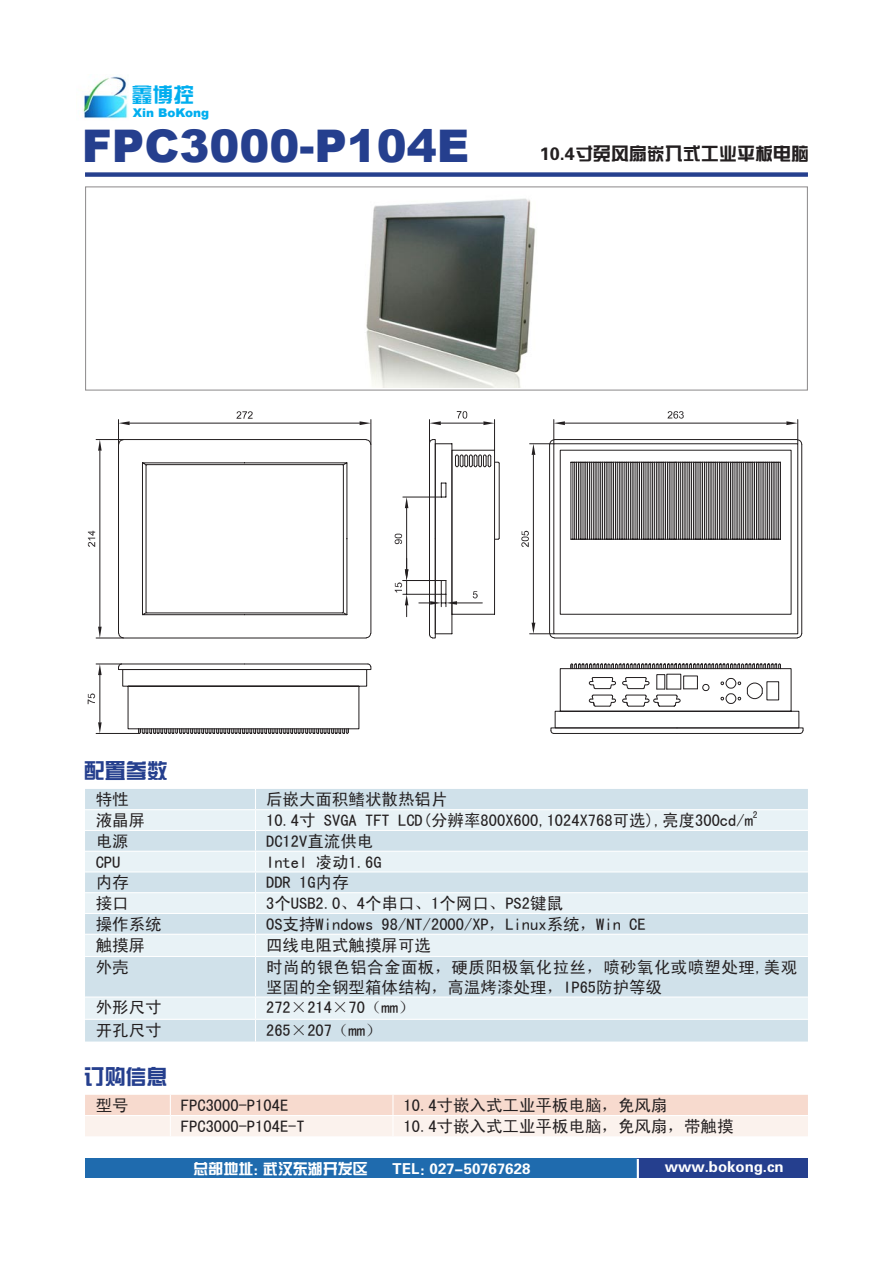
<style>
.page{position:relative;width:893px;height:1263px;background:#fff}
.page>*{position:absolute;margin:0;border:0;box-sizing:border-box;transform-origin:0 0}
.t1{font:900 45px "Arial";color:#253f8e}
.t2{font:21px "FZZYJW GB1 0";color:#253f8e}
.t3{font:21px "FZZYJW GB1 0";color:#00aeef}
.t4{font:18px "FZZYJW GB1 0";color:#231f20}
.t5{font:16.5px "Sim Hei";color:#231f20}
.t6{font:16.5px/19.8px "Sim Hei";letter-spacing:.02em;color:#231f20}
.t7{font:15px "FZZYJW GB1 0";color:#fff}
.t8{font:900 12px "Arial";color:#00aeef}
.t9{font:9.6px "Sim Hei";color:#231f20}
</style>
<div class="page">
<img style="left:366px;top:198px;width:170px;height:190px">
<svg style="left:85px;top:172px;width:723px;height:5px;background:#3d549a"></svg>
<svg style="left:85px;top:1095px;width:723px;height:41px;background:#f9e6de"></svg>
<div style="left:85px;top:789px;width:723px;height:252px;background:#d0e1ea"></div>
<svg style="left:85px;top:810px;width:723px;height:209px;background:#dce9f0"></svg>
<hr style="left:85px;top:809px;width:170px;height:1px;background:#fff">
<hr style="left:255px;top:809px;width:553px;height:1px;background:#fff">
<hr style="left:85px;top:871px;width:170px;height:1px;background:#fff">
<hr style="left:255px;top:871px;width:553px;height:1px;background:#fff">
<hr style="left:85px;top:934px;width:170px;height:1px;background:#fff">
<hr style="left:255px;top:934px;width:553px;height:1px;background:#fff">
<svg style="left:255px;top:789px;width:1px;height:167px"></svg>
<hr style="left:255px;top:957px;width:1px;height:39px;background:#fff">
<hr style="left:85px;top:1019px;width:170px;height:1px;background:#fff">
<hr style="left:255px;top:1019px;width:553px;height:1px;background:#fff">
<svg style="left:255px;top:997px;width:1px;height:44px"></svg>
<hr style="left:85px;top:830px;width:170px;height:1px;background:#fff">
<hr style="left:255px;top:830px;width:553px;height:1px;background:#fff">
<hr style="left:85px;top:851px;width:170px;height:1px;background:#fff">
<hr style="left:255px;top:851px;width:553px;height:1px;background:#fff">
<hr style="left:85px;top:892px;width:170px;height:1px;background:#fff">
<hr style="left:255px;top:892px;width:553px;height:1px;background:#fff">
<hr style="left:85px;top:913px;width:170px;height:1px;background:#fff">
<hr style="left:255px;top:913px;width:553px;height:1px;background:#fff">
<hr style="left:85px;top:956px;width:170px;height:1px;background:#fff">
<hr style="left:255px;top:956px;width:553px;height:1px;background:#fff">
<hr style="left:85px;top:996px;width:170px;height:1px;background:#fff">
<hr style="left:255px;top:996px;width:553px;height:1px;background:#fff">
<img style="left:83px;top:76px;width:45px;height:43px">
<div style="left:85px;top:1159px;width:553px;height:19px;background:#1f6bae"></div>
<div style="left:638px;top:1159px;width:170px;height:19px;background:#253f8e"></div>
<svg style="left:637px;top:1159px;width:2px;height:19px"></svg>
<svg style="left:525px;top:443px;width:274px;height:284px"></svg>
<svg style="left:570px;top:663px;width:211px;height:44px"></svg>
<hr style="left:549px;top:444px;width:1px;height:189px;background:#231f20">
<hr style="left:554px;top:439px;width:243px;height:1px;background:#231f20">
<hr style="left:554px;top:638px;width:243px;height:1px;background:#231f20">
<hr style="left:801px;top:444px;width:1px;height:189px;background:#231f20">
<svg style="left:797px;top:633px;width:5px;height:5px"></svg>
<svg style="left:550px;top:727px;width:253px;height:7px"></svg>
<hr style="left:565px;top:423px;width:221px;height:1px;background:#231f20">
<svg style="left:786px;top:420px;width:16px;height:25px"></svg>
<svg style="left:667px;top:411px;width:17px;height:8px"></svg>
<hr style="left:533px;top:455px;width:1px;height:168px;background:#231f20">
<svg style="left:530px;top:420px;width:35px;height:35px"></svg>
<svg style="left:530px;top:623px;width:25px;height:15px"></svg>
<svg style="left:521px;top:531px;width:8px;height:16px"></svg>
<svg style="left:88px;top:663px;width:283px;height:71px"></svg>
<svg style="left:88px;top:411px;width:412px;height:228px"></svg>
<p class="t3" style="left:131px;top:83px;width:64px">鑫博控</p>
<p class="t8" style="left:133px;top:104px;width:78px">Xin BoKong</p>
<h1 class="t1" style="left:82px;top:113px;width:389px">FPC3000-P104E</h1>
<p class="t4" style="left:540px;top:144px;width:270px">10.4寸免风扇嵌入式工业平板电脑</p>
<p class="t2" style="left:84px;top:760px;width:86px">配置参数</p>
<p class="t5" style="left:96px;top:791px;width:34px">特性</p>
<p class="t5" style="left:266px;top:791px;width:183px">后嵌大面积鳍状散热铝片</p>
<p class="t5" style="left:96px;top:812px;width:51px">液晶屏</p>
<p class="t5" style="left:266px;top:812px;width:488px">10.4寸 SVGA TFT LCD(分辨率800X600,1024X768可选),亮度300cd/m</p>
<p class="t9" style="left:753px;top:810px;width:6px">2</p>
<p class="t5" style="left:96px;top:833px;width:34px">电源</p>
<p class="t5" style="left:266px;top:833px;width:109px">DC12V直流供电</p>
<p class="t5" style="left:96px;top:853px;width:26px">CPU</p>
<p class="t5" style="left:266px;top:853px;width:117px">Intel 凌动1.6G</p>
<p class="t5" style="left:96px;top:874px;width:34px">内存</p>
<p class="t5" style="left:266px;top:874px;width:84px">DDR 1G内存</p>
<p class="t5" style="left:96px;top:895px;width:34px">接口</p>
<p class="t5" style="left:266px;top:895px;width:298px">3个USB2.0、4个串口、1个网口、PS2键鼠</p>
<p class="t5" style="left:96px;top:916px;width:67px">操作系统</p>
<p class="t5" style="left:266px;top:916px;width:381px">OS支持Windows 98/NT/2000/XP，Linux系统，Win CE</p>
<p class="t5" style="left:96px;top:936px;width:51px">触摸屏</p>
<p class="t5" style="left:266px;top:936px;width:166px">四线电阻式触摸屏可选</p>
<p class="t5" style="left:96px;top:959px;width:34px">外壳</p>
<p class="t6" style="left:266px;top:957px;width:533px">时尚的银色铝合金面板，硬质阳极氧化拉丝，喷砂氧化或喷塑处理,美观坚固的全钢型箱体结构，高温烤漆处理，IP65防护等级</p>
<p class="t5" style="left:96px;top:999px;width:67px">外形尺寸</p>
<p class="t5" style="left:266px;top:999px;width:150px">272×214×70（mm）</p>
<p class="t5" style="left:96px;top:1021px;width:67px">开孔尺寸</p>
<p class="t5" style="left:266px;top:1021px;width:117px">265×207（mm）</p>
<p class="t2" style="left:83px;top:1065px;width:85px">订购信息</p>
<p class="t5" style="left:96px;top:1097px;width:34px">型号</p>
<p class="t5" style="left:181px;top:1097px;width:109px">FPC3000-P104E</p>
<p class="t5" style="left:404px;top:1097px;width:265px">10.4寸嵌入式工业平板电脑，免风扇</p>
<p class="t5" style="left:181px;top:1118px;width:125px">FPC3000-P104e-t</p>
<p class="t5" style="left:404px;top:1118px;width:331px">10.4寸嵌入式工业平板电脑，免风扇，带触摸</p>
<p class="t7" style="left:193px;top:1160px;width:176px">总部地址：武汉东湖开发区</p>
<p class="t7" style="left:393px;top:1160px;width:140px">TEL：027-50767628</p>
<p class="t7" style="left:665px;top:1159px;width:120px">www.bokong.cn</p>
</div>
